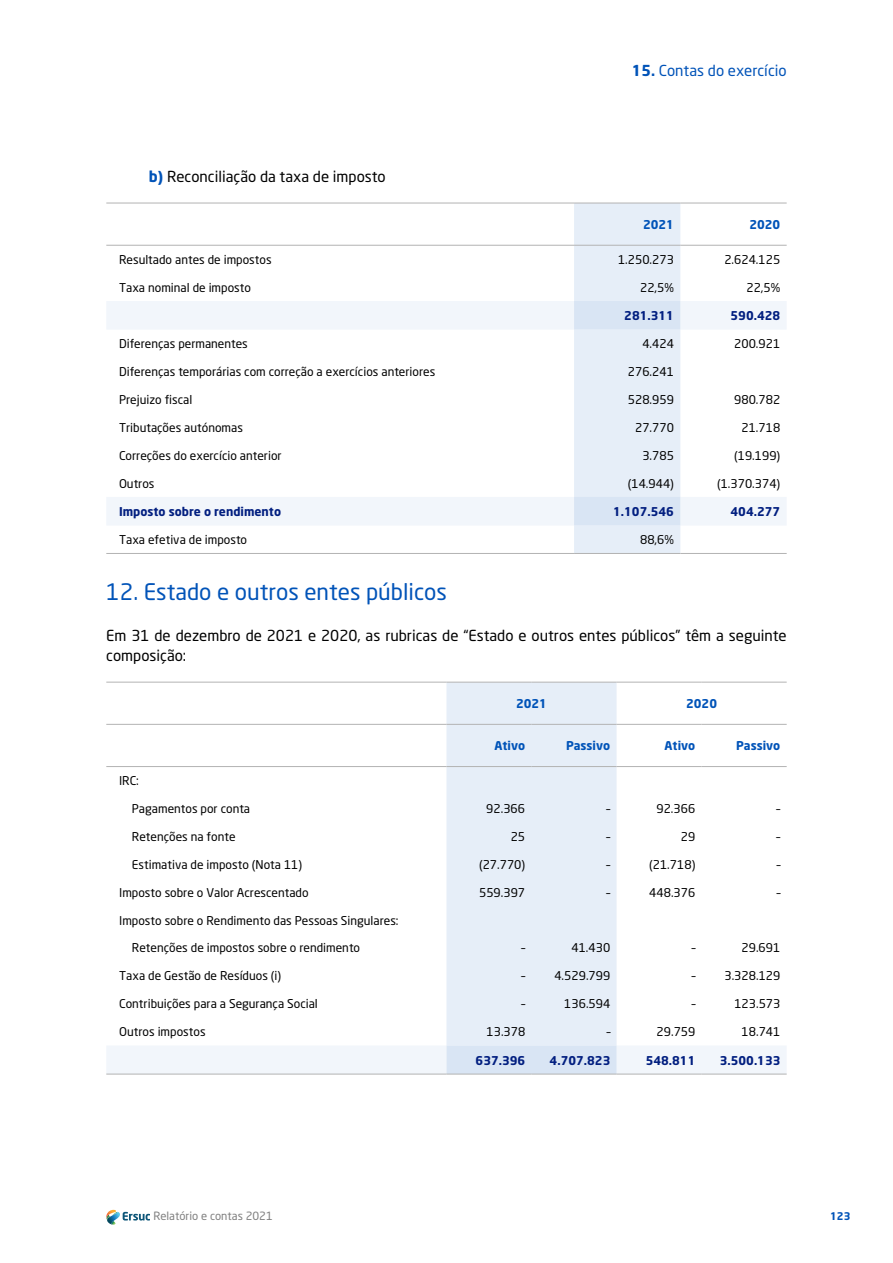
<style>
.page{position:relative;width:893px;height:1263px;background:#fff}
.page>*{position:absolute;margin:0;border:0;box-sizing:border-box;transform-origin:0 0}
.t1{font:22.5px "Neo Sans Std";color:#0053b8}
.t2{font:15px/19.5px "Neo Sans Std";color:#000}
.t3{font:15px "Neo Sans Std";color:#0053b8}
.t4{font:12px "Neo Sans Std";color:#000}
.t5{font:700 12px "Neo Sans";color:#021f80}
.t6{font:700 12px "Neo Sans";color:#0053b8}
.t7{font:11.25px "Neo Sans Std";color:#7f7f7f}
.t8{font:700 10.5px "Neo Sans";color:#0053b8}
.s1{font-family:"Neo Sans";font-weight:700;color:#0053b8}
.s2{font-family:"Neo Sans";font-weight:700}
</style>
<div class="page">
<svg style="left:107px;top:301px;width:679px;height:225px"></svg>
<svg style="left:574px;top:204px;width:106px;height:349px;background:#e3ecf7"></svg>
<hr style="left:106px;top:203px;width:468px;height:1px;background:#b3b3b3">
<hr style="left:574px;top:203px;width:106px;height:1px;background:#b3b3b3">
<hr style="left:680px;top:203px;width:107px;height:1px;background:#b3b3b3">
<hr style="left:106px;top:245px;width:468px;height:1px;background:#b3b3b3">
<hr style="left:574px;top:245px;width:106px;height:1px;background:#b3b3b3">
<hr style="left:680px;top:245px;width:107px;height:1px;background:#b3b3b3">
<hr style="left:106px;top:553px;width:468px;height:1px;background:#b3b3b3">
<hr style="left:574px;top:553px;width:106px;height:1px;background:#b3b3b3">
<hr style="left:680px;top:553px;width:107px;height:1px;background:#b3b3b3">
<div style="left:446px;top:683px;width:171px;height:362px;background:#e6eef8"></div>
<svg style="left:106px;top:1045px;width:681px;height:29px"></svg>
<hr style="left:106px;top:682px;width:340px;height:1px;background:#b3b3b3">
<hr style="left:446px;top:682px;width:85px;height:1px;background:#b3b3b3">
<hr style="left:531px;top:682px;width:86px;height:1px;background:#b3b3b3">
<hr style="left:617px;top:682px;width:85px;height:1px;background:#b3b3b3">
<hr style="left:702px;top:682px;width:85px;height:1px;background:#b3b3b3">
<hr style="left:106px;top:724px;width:340px;height:1px;background:#b3b3b3">
<hr style="left:446px;top:724px;width:85px;height:1px;background:#b3b3b3">
<hr style="left:531px;top:724px;width:86px;height:1px;background:#b3b3b3">
<hr style="left:617px;top:724px;width:85px;height:1px;background:#b3b3b3">
<hr style="left:702px;top:724px;width:85px;height:1px;background:#b3b3b3">
<hr style="left:106px;top:766px;width:340px;height:1px;background:#b3b3b3">
<hr style="left:446px;top:766px;width:85px;height:1px;background:#b3b3b3">
<hr style="left:531px;top:766px;width:86px;height:1px;background:#b3b3b3">
<hr style="left:617px;top:766px;width:85px;height:1px;background:#b3b3b3">
<hr style="left:702px;top:766px;width:85px;height:1px;background:#b3b3b3">
<hr style="left:106px;top:1074px;width:340px;height:1px;background:#b3b3b3">
<hr style="left:446px;top:1074px;width:85px;height:1px;background:#b3b3b3">
<hr style="left:531px;top:1074px;width:86px;height:1px;background:#b3b3b3">
<hr style="left:617px;top:1074px;width:85px;height:1px;background:#b3b3b3">
<hr style="left:702px;top:1074px;width:85px;height:1px;background:#b3b3b3">
<svg style="left:106px;top:1210px;width:44px;height:15px"></svg>
<p class="t2" style="left:149px;top:166px;width:238px"><span class="s1">b)</span> Reconciliação da taxa de imposto</p>
<p class="t3" style="left:632px;top:61px;width:156px"><span class="s2">15.</span> Contas do exercício</p>
<p class="t6" style="left:643px;top:217px;width:32px">2021</p>
<p class="t6" style="left:749px;top:217px;width:32px">2020</p>
<p class="t4" style="left:119px;top:252px;width:154px">Resultado antes de impostos</p>
<p class="t4" style="left:618px;top:252px;width:57px">1.250.273</p>
<p class="t4" style="left:724px;top:252px;width:57px">2.624.125</p>
<p class="t4" style="left:119px;top:280px;width:133px">Taxa nominal de imposto</p>
<p class="t4" style="left:640px;top:280px;width:35px">22,5%</p>
<p class="t4" style="left:746px;top:280px;width:35px">22,5%</p>
<p class="t5" style="left:624px;top:308px;width:51px">281.311</p>
<p class="t5" style="left:731px;top:308px;width:51px">590.428</p>
<p class="t4" style="left:119px;top:336px;width:130px">Diferenças permanentes</p>
<p class="t4" style="left:642px;top:336px;width:33px">4.424</p>
<p class="t4" style="left:734px;top:336px;width:48px">200.921</p>
<p class="t4" style="left:119px;top:364px;width:318px">Diferenças temporárias com correção a exercícios anteriores</p>
<p class="t4" style="left:628px;top:364px;width:48px">276.241</p>
<p class="t4" style="left:119px;top:392px;width:75px">Prejuizo fiscal</p>
<p class="t4" style="left:628px;top:392px;width:48px">528.959</p>
<p class="t4" style="left:734px;top:392px;width:48px">980.782</p>
<p class="t4" style="left:119px;top:420px;width:125px">Tributações autónomas</p>
<p class="t4" style="left:635px;top:420px;width:40px">27.770</p>
<p class="t4" style="left:741px;top:420px;width:40px">21.718</p>
<p class="t4" style="left:119px;top:448px;width:164px">Correções do exercício anterior</p>
<p class="t4" style="left:642px;top:448px;width:33px">3.785</p>
<p class="t4" style="left:734px;top:448px;width:48px">(19.199)</p>
<p class="t4" style="left:119px;top:476px;width:37px">Outros</p>
<p class="t4" style="left:628px;top:476px;width:48px">(14.944)</p>
<p class="t4" style="left:717px;top:476px;width:65px">(1.370.374)</p>
<p class="t5" style="left:119px;top:504px;width:164px">Imposto sobre o rendimento</p>
<p class="t5" style="left:613px;top:504px;width:62px">1.107.546</p>
<p class="t5" style="left:730px;top:504px;width:51px">404.277</p>
<p class="t4" style="left:119px;top:532px;width:130px">Taxa efetiva de imposto</p>
<p class="t4" style="left:640px;top:532px;width:35px">88,6%</p>
<h1 class="t1" style="left:106px;top:578px;width:342px">12. Estado e outros entes públicos</h1>
<p class="t2" style="left:106px;top:626px;width:682px">Em 31 de dezembro de 2021 e 2020, as rubricas de “Estado e outros entes públicos” têm a seguinte composição:</p>
<p class="t6" style="left:516px;top:696px;width:32px">2021</p>
<p class="t6" style="left:686px;top:696px;width:32px">2020</p>
<p class="t6" style="left:494px;top:738px;width:32px">Ativo</p>
<p class="t6" style="left:566px;top:738px;width:46px">Passivo</p>
<p class="t6" style="left:665px;top:738px;width:32px">Ativo</p>
<p class="t6" style="left:736px;top:738px;width:46px">Passivo</p>
<p class="t4" style="left:119px;top:773px;width:21px">IRC:</p>
<p class="t4" style="left:132px;top:801px;width:120px">Pagamentos por conta</p>
<p class="t4" style="left:486px;top:801px;width:40px">92.366</p>
<p class="t4" style="left:606px;top:801px;width:5px">–</p>
<p class="t4" style="left:656px;top:801px;width:40px">92.366</p>
<p class="t4" style="left:777px;top:801px;width:5px">–</p>
<p class="t4" style="left:132px;top:829px;width:105px">Retenções na fonte</p>
<p class="t4" style="left:511px;top:829px;width:16px">25</p>
<p class="t4" style="left:606px;top:829px;width:5px">–</p>
<p class="t4" style="left:681px;top:829px;width:16px">29</p>
<p class="t4" style="left:777px;top:829px;width:5px">–</p>
<p class="t4" style="left:132px;top:857px;width:172px">Estimativa de imposto (Nota 11)</p>
<p class="t4" style="left:479px;top:857px;width:48px">(27.770)</p>
<p class="t4" style="left:607px;top:857px;width:5px">–</p>
<p class="t4" style="left:649px;top:857px;width:48px">(21.718)</p>
<p class="t4" style="left:777px;top:857px;width:5px">–</p>
<p class="t4" style="left:119px;top:885px;width:191px">Imposto sobre o Valor Acrescentado</p>
<p class="t4" style="left:479px;top:885px;width:48px">559.397</p>
<p class="t4" style="left:607px;top:885px;width:5px">–</p>
<p class="t4" style="left:649px;top:885px;width:48px">448.376</p>
<p class="t4" style="left:777px;top:885px;width:5px">–</p>
<p class="t4" style="left:119px;top:913px;width:281px">Imposto sobre o Rendimento das Pessoas Singulares:</p>
<p class="t4" style="left:132px;top:941px;width:230px">Retenções de impostos sobre o rendimento</p>
<p class="t4" style="left:522px;top:941px;width:5px">–</p>
<p class="t4" style="left:571px;top:941px;width:40px">41.430</p>
<p class="t4" style="left:692px;top:941px;width:5px">–</p>
<p class="t4" style="left:741px;top:941px;width:40px">29.691</p>
<p class="t4" style="left:119px;top:968px;width:163px">Taxa de Gestão de Resíduos (i)</p>
<p class="t4" style="left:522px;top:968px;width:5px">–</p>
<p class="t4" style="left:554px;top:968px;width:57px">4.529.799</p>
<p class="t4" style="left:692px;top:968px;width:5px">–</p>
<p class="t4" style="left:724px;top:968px;width:57px">3.328.129</p>
<p class="t4" style="left:119px;top:996px;width:200px">Contribuições para a Segurança Social</p>
<p class="t4" style="left:522px;top:996px;width:5px">–</p>
<p class="t4" style="left:564px;top:996px;width:48px">136.594</p>
<p class="t4" style="left:692px;top:996px;width:5px">–</p>
<p class="t4" style="left:734px;top:996px;width:48px">123.573</p>
<p class="t4" style="left:119px;top:1024px;width:88px">Outros impostos</p>
<p class="t4" style="left:486px;top:1024px;width:40px">13.378</p>
<p class="t4" style="left:607px;top:1024px;width:5px">–</p>
<p class="t4" style="left:657px;top:1024px;width:40px">29.759</p>
<p class="t4" style="left:742px;top:1024px;width:40px">18.741</p>
<p class="t5" style="left:476px;top:1052px;width:51px">637.396</p>
<p class="t5" style="left:550px;top:1052px;width:62px">4.707.823</p>
<p class="t5" style="left:646px;top:1052px;width:51px">548.811</p>
<p class="t5" style="left:720px;top:1052px;width:62px">3.500.133</p>
<p class="t7" style="left:153px;top:1209px;width:121px">Relatório e contas 2021</p>
<p class="t8" style="left:830px;top:1210px;width:22px">123</p>
</div>
